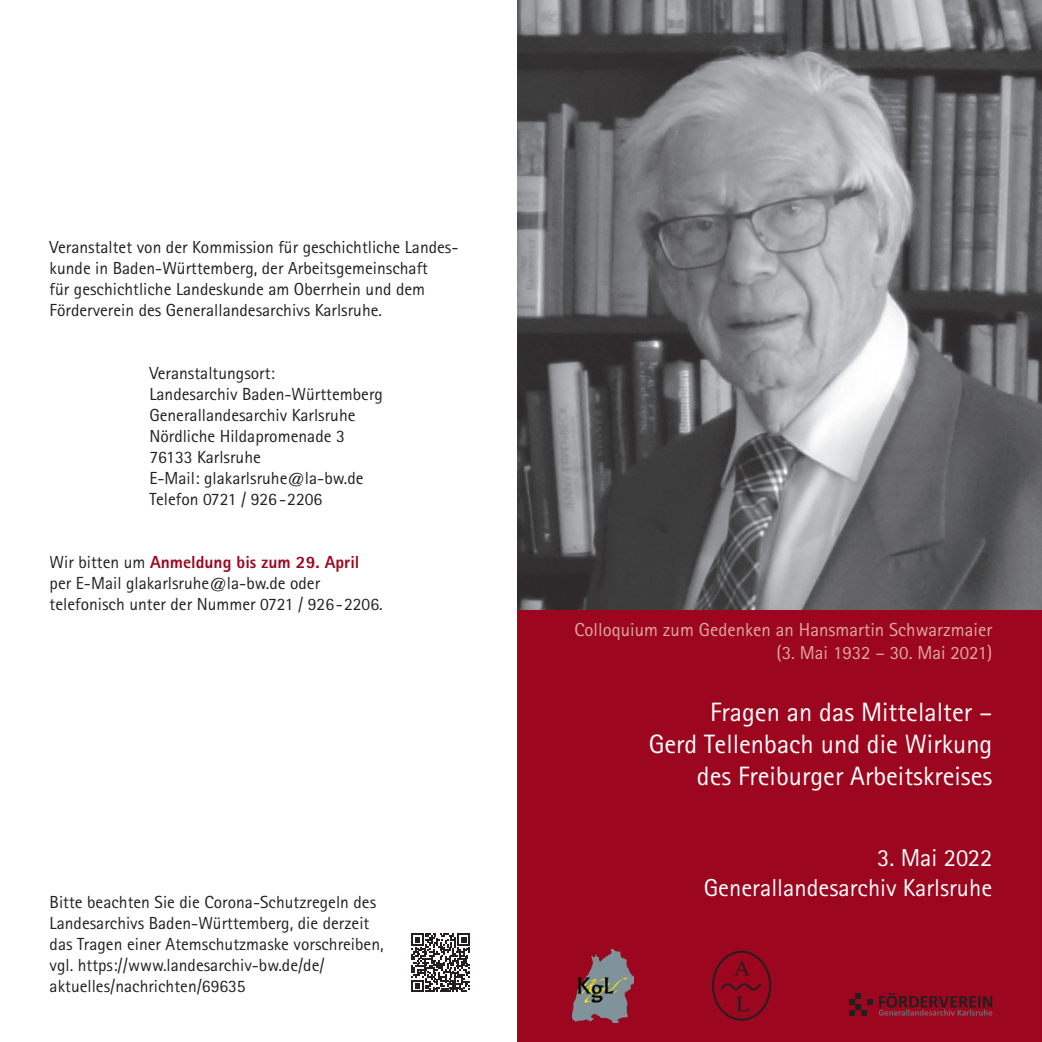
<style>
.page{position:relative;width:1042px;height:1042px;background:#fff}
.page>*{position:absolute;margin:0;border:0;box-sizing:border-box;transform-origin:0 0}
.t1{font:26.6px/31.8px "Rotis Sans Serif";color:#fff;text-align:right}
.t2{font:24.5px/29.4px "Rotis Sans Serif";color:#fff;text-align:right}
.t3{font:18.9px/22.6px "Rotis Sans Serif";color:#deaa9f;text-align:right}
.t4{font:17.5px/21px "Rotis Sans Serif";color:#231f20}
.s1{font-weight:800;color:#9d061f}
</style>
<div class="page">
<img style="left:517px;top:0;width:525px;height:610px">
<div style="left:517px;top:610px;width:525px;height:432px;background:#9d061f"></div>
<svg style="left:712px;top:950px;width:59px;height:70px"></svg>
<img style="left:573px;top:949px;width:61px;height:73px">
<svg style="left:879px;top:993px;width:113px;height:22px"></svg>
<svg style="left:849px;top:993px;width:23px;height:23px"></svg>
<svg style="left:411px;top:933px;width:59px;height:59px"></svg>
<p class="t4" style="left:50px;top:237px;width:410px">Veranstaltet von der Kommission für geschichtliche Landes&shy;kunde in Baden-Württemberg, der Arbeitsgemeinschaft<br>für geschichtliche Landeskunde am Oberrhein und dem Förderverein des Generallandesarchivs Karlsruhe.</p>
<p class="t4" style="left:149px;top:363px;width:235px">Veranstaltungsort:<br>Landesarchiv Baden-Württemberg<br>Generallandesarchiv Karlsruhe<br>Nördliche Hildapromenade 3<br>76133 Karlsruhe<br>E-Mail: glakarlsruhe@la-bw.de<br>Telefon 0721 / 926-2206</p>
<p class="t4" style="left:50px;top:552px;width:334px">Wir bitten um <span class="s1">Anmeldung bis zum 29. April </span>per E-Mail glakarlsruhe@la-bw.de oder telefonisch unter der Nummer 0721 / 926-2206.</p>
<p class="t4" style="left:50px;top:892px;width:336px">Bitte beachten Sie die Corona-Schutzregeln des Landesarchivs Baden-Württemberg, die derzeit das Tragen einer Atemschutzmaske vorschreiben, vgl. https://www.landesarchiv-bw.de/de/ aktuelles/nachrichten/69635</p>
<p class="t3" style="left:574px;top:618px;width:419px">Colloquium zum Gedenken an Hansmartin Schwarzmaier (3. Mai 1932 – 30. Mai 2021)</p>
<h1 class="t1" style="left:649px;top:696px;width:345px">Fragen an das Mittelalter –<br>Gerd Tellenbach und die Wirkung des Freiburger Arbeitskreises</h1>
<h2 class="t2" style="left:704px;top:843px;width:290px">3. Mai 2022<br>Generallandesarchiv Karlsruhe</h2>
</div>
